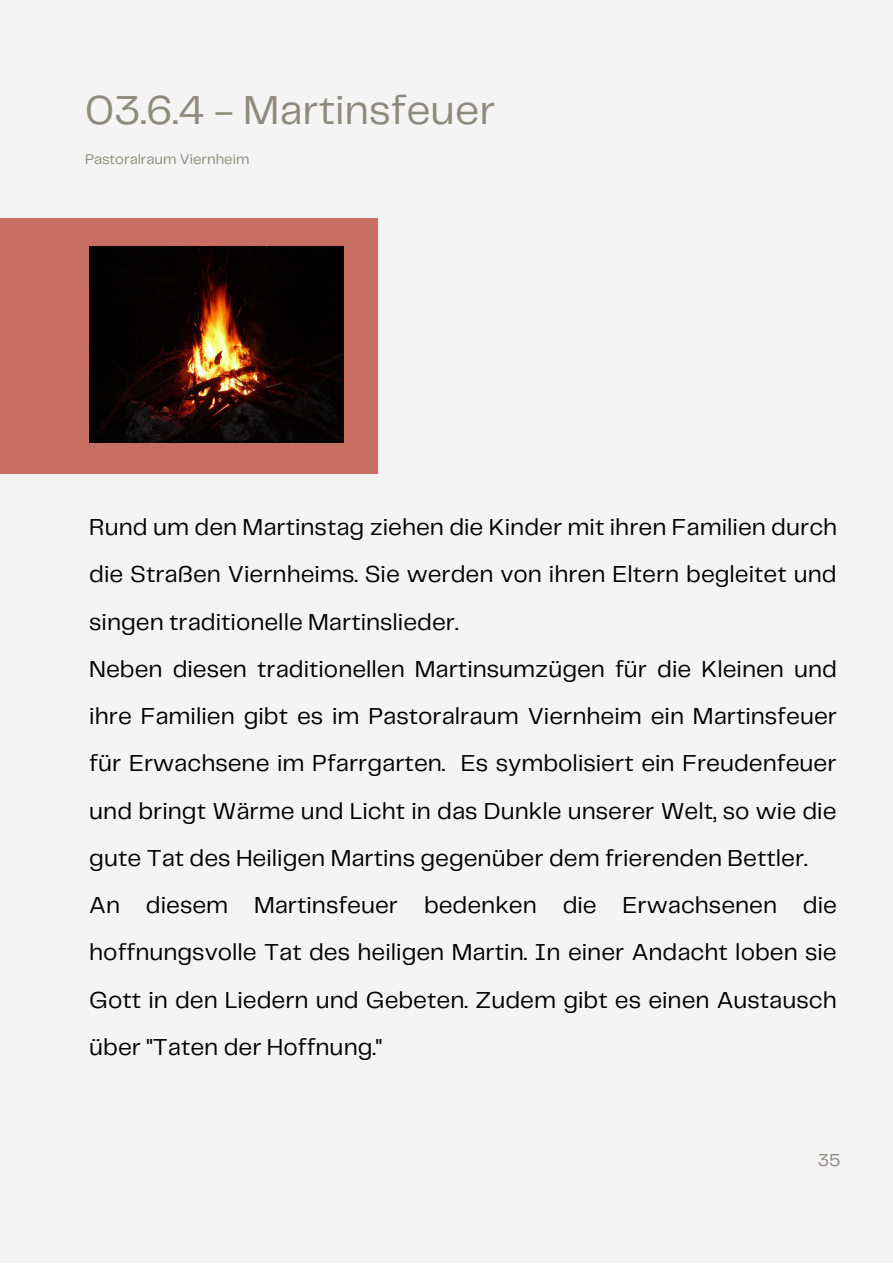
<style>
.page{position:relative;width:893px;height:1264px;background:#fff}
.page>*{position:absolute;margin:0;border:0;box-sizing:border-box;transform-origin:0 0}
.t1{font:42px "Telegraf";color:#8f8a7e}
.t2{font:24px/47.2px "Telegraf";color:#000;text-align:justify}
.t3{font:18px "Telegraf";color:#8f8a7e}
.t4{font:14.55px "Telegraf";color:#8f8a7e}
</style>
<div class="page">
<div style="left:0;top:0;width:892px;height:1262px;background:#f4f4f4"></div>
<div style="left:0;top:218px;width:377px;height:256px;background:#c86e62"></div>
<img style="left:89px;top:247px;width:254px;height:195px">
<p class="t1" style="left:85px;top:92px;width:412px">03.6.4 - Martinsfeuer</p>
<p class="t4" style="left:85px;top:153px;width:166px">Pastoralraum Viernheim</p>
<p class="t2" style="left:89px;top:505px;width:749px">Rund um den Martinstag ziehen die Kinder mit ihren Familien durch die Straßen Viernheims. Sie werden von ihren Eltern begleitet und singen traditionelle Martinslieder.</p>
<p class="t2" style="left:89px;top:646px;width:749px">Neben diesen traditionellen Martinsumzügen für die Kleinen und ihre Familien gibt es im Pastoralraum Viernheim ein Martinsfeuer für Erwachsene im Pfarrgarten. Es symbolisiert ein Freudenfeuer und bringt Wärme und Licht in das Dunkle unserer Welt, so wie die gute Tat des Heiligen Martins gegenüber dem frierenden Bettler.</p>
<p class="t2" style="left:89px;top:882px;width:749px">An diesem Martinsfeuer bedenken die Erwachsenen die hoffnungsvolle Tat des heiligen Martin. In einer Andacht loben sie Gott in den Liedern und Gebeten. Zudem gibt es einen Austausch über "Taten der Hoffnung."</p>
<p class="t3" style="left:817px;top:1152px;width:24px">35</p>
</div>
